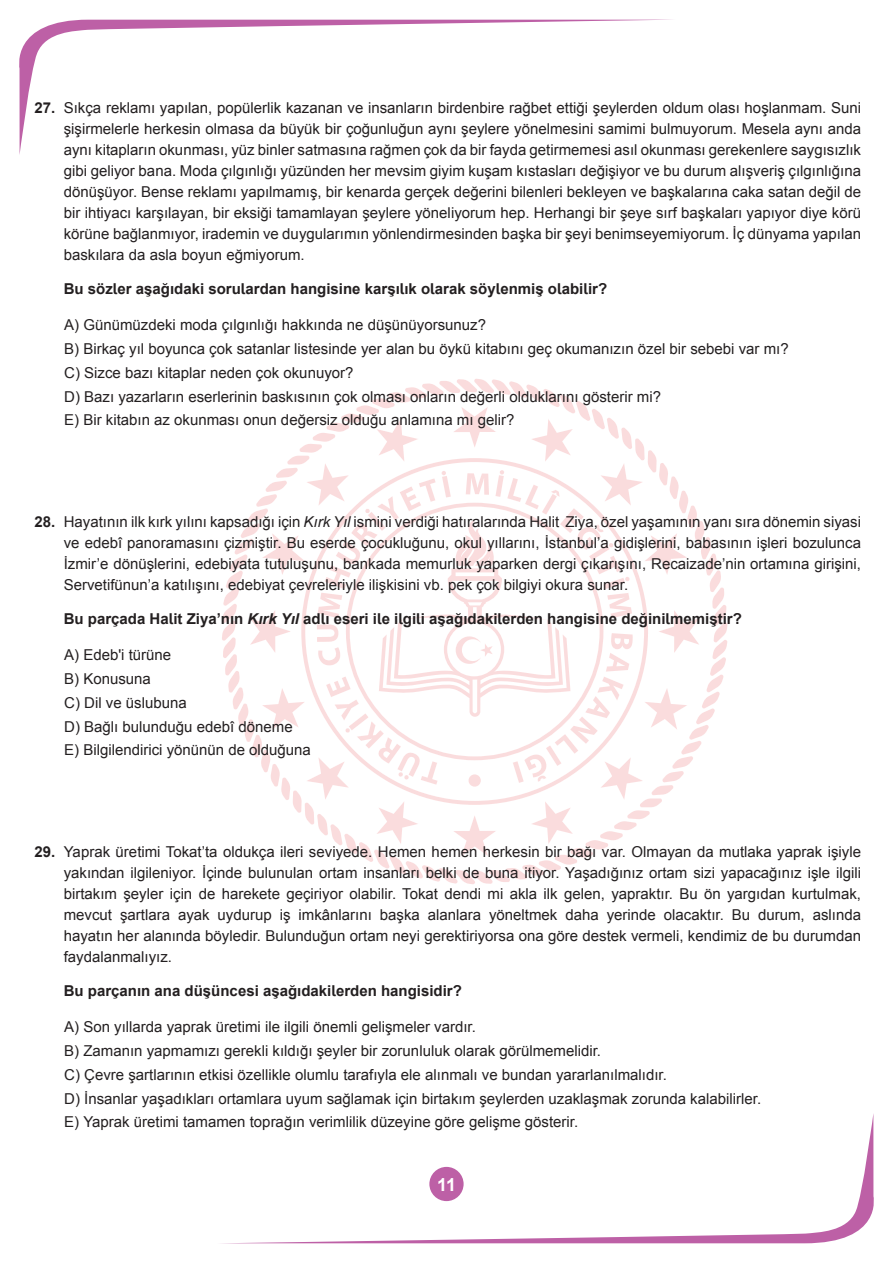
<style>
.page{position:relative;width:893px;height:1263px;background:#fff}
.page>*{position:absolute;margin:0;border:0;box-sizing:border-box;transform-origin:0 0}
.t1{font:700 18px "Arial";color:#fff}
.t2{font:15px/21px "Arial";color:#231f20;text-align:justify}
.t3{font:700 15px "Arial";color:#231f20}
.s1{font-weight:700}
.s2{font-style:italic}
</style>
<div class="page">
<svg style="left:19px;top:20px;width:631px;height:135px"></svg>
<svg style="left:243px;top:1114px;width:631px;height:129px"></svg>
<svg style="left:216px;top:372px;width:518px;height:519px"></svg>
<p class="t2" style="left:64px;top:97px;width:799px;text-indent:-29px"><span class="s1">27.</span> Sıkça reklamı yapılan, popülerlik kazanan ve insanların birdenbire rağbet ettiği şeylerden oldum olası hoşlanmam. Suni şişirmelerle herkesin olmasa da büyük bir çoğunluğun aynı şeylere yönelmesini samimi bulmuyorum. Mesela aynı anda aynı kitapların okunması, yüz binler satmasına rağmen çok da bir fayda getirmemesi asıl okunması gerekenlere saygısızlık gibi geliyor bana. Moda çılgınlığı yüzünden her mevsim giyim kuşam kıstasları değişiyor ve bu durum alışveriş çılgınlığına dönüşüyor. Bense reklamı yapılmamış, bir kenarda gerçek değerini bilenleri bekleyen ve başkalarına caka satan değil de bir ihtiyacı karşılayan, bir eksiği tamamlayan şeylere yöneliyorum hep. Herhangi bir şeye sırf başkaları yapıyor diye körü körüne bağlanmıyor, irademin ve duygularımın yönlendirmesinden başka bir şeyi benimseyemiyorum. İç dünyama yapılan baskılara da asla boyun eğmiyorum.</p>
<p class="t3" style="left:64px;top:278px;width:545px">Bu sözler aşağıdaki sorulardan hangisine karşılık olarak söylenmiş olabilir?</p>
<p class="t2" style="left:64px;top:313px;width:726px;line-height:23.7px;text-align:left">A) Günümüzdeki moda çılgınlığı hakkında ne düşünüyorsunuz?<br>B) Birkaç yıl boyunca çok satanlar listesinde yer alan bu öykü kitabını geç okumanızın özel bir sebebi var mı?<br>C) Sizce bazı kitaplar neden çok okunuyor?<br>D) Bazı yazarların eserlerinin baskısının çok olması onların değerli olduklarını gösterir mi?<br>E) Bir kitabın az okunması onun değersiz olduğu anlamına mı gelir?</p>
<p class="t2" style="left:64px;top:511px;width:799px;text-indent:-29px"><span class="s1">28.</span> Hayatının ilk kırk yılını kapsadığı için <span class="s2">Kırk Yıl</span> ismini verdiği hatıralarında Halit Ziya, özel yaşamının yanı sıra dönemin siyasi ve edebî panoramasını çizmiştir. Bu eserde çocukluğunu, okul yıllarını, İstanbul’a gidişlerini, babasının işleri bozulunca İzmir’e dönüşlerini, edebiyata tutuluşunu, bankada memurluk yaparken dergi çıkarışını, Recaizade’nin ortamına girişini, Servetifünun’a katılışını, edebiyat çevreleriyle ilişkisini vb. pek çok bilgiyi okura sunar.</p>
<p class="t3" style="left:64px;top:608px;width:680px">Bu parçada Halit Ziya’nın <span class="s2">Kırk Yıl</span> adlı eseri ile ilgili aşağıdakilerden hangisine değinilmemiştir?</p>
<p class="t2" style="left:64px;top:643px;width:248px;line-height:23.7px;text-align:left">A) Edeb'i türüne<br>B) Konusuna<br>C) Dil ve üslubuna<br>D) Bağlı bulunduğu edebî döneme<br>E) Bilgilendirici yönünün de olduğuna</p>
<p class="t2" style="left:64px;top:841px;width:799px;text-indent:-29px"><span class="s1">29.</span> Yaprak üretimi Tokat’ta oldukça ileri seviyede. Hemen hemen herkesin bir bağı var. Olmayan da mutlaka yaprak işiyle yakından ilgileniyor. İçinde bulunulan ortam insanları belki de buna itiyor. Yaşadığınız ortam sizi yapacağınız işle ilgili birtakım şeyler için de harekete geçiriyor olabilir. Tokat dendi mi akla ilk gelen, yapraktır. Bu ön yargıdan kurtulmak, mevcut şartlara ayak uydurup iş imkânlarını başka alanlara yöneltmek daha yerinde olacaktır. Bu durum, aslında hayatın her alanında böyledir. Bulunduğun ortam neyi gerektiriyorsa ona göre destek vermeli, kendimiz de bu durumdan faydalanmalıyız.</p>
<p class="t3" style="left:64px;top:980px;width:400px">Bu parçanın ana düşüncesi aşağıdakilerden hangisidir?</p>
<p class="t2" style="left:64px;top:1015px;width:698px;line-height:23.7px;text-align:left">A) Son yıllarda yaprak üretimi ile ilgili önemli gelişmeler vardır.<br>B) Zamanın yapmamızı gerekli kıldığı şeyler bir zorunluluk olarak görülmemelidir.<br>C) Çevre şartlarının etkisi özellikle olumlu tarafıyla ele alınmalı ve bundan yararlanılmalıdır.<br>D) İnsanlar yaşadıkları ortamlara uyum sağlamak için birtakım şeylerden uzaklaşmak zorunda kalabilirler.<br>E) Yaprak üretimi tamamen toprağın verimlilik düzeyine göre gelişme gösterir.</p>
<p class="t1" style="left:437px;top:1171px;width:21px">11</p>
</div>
